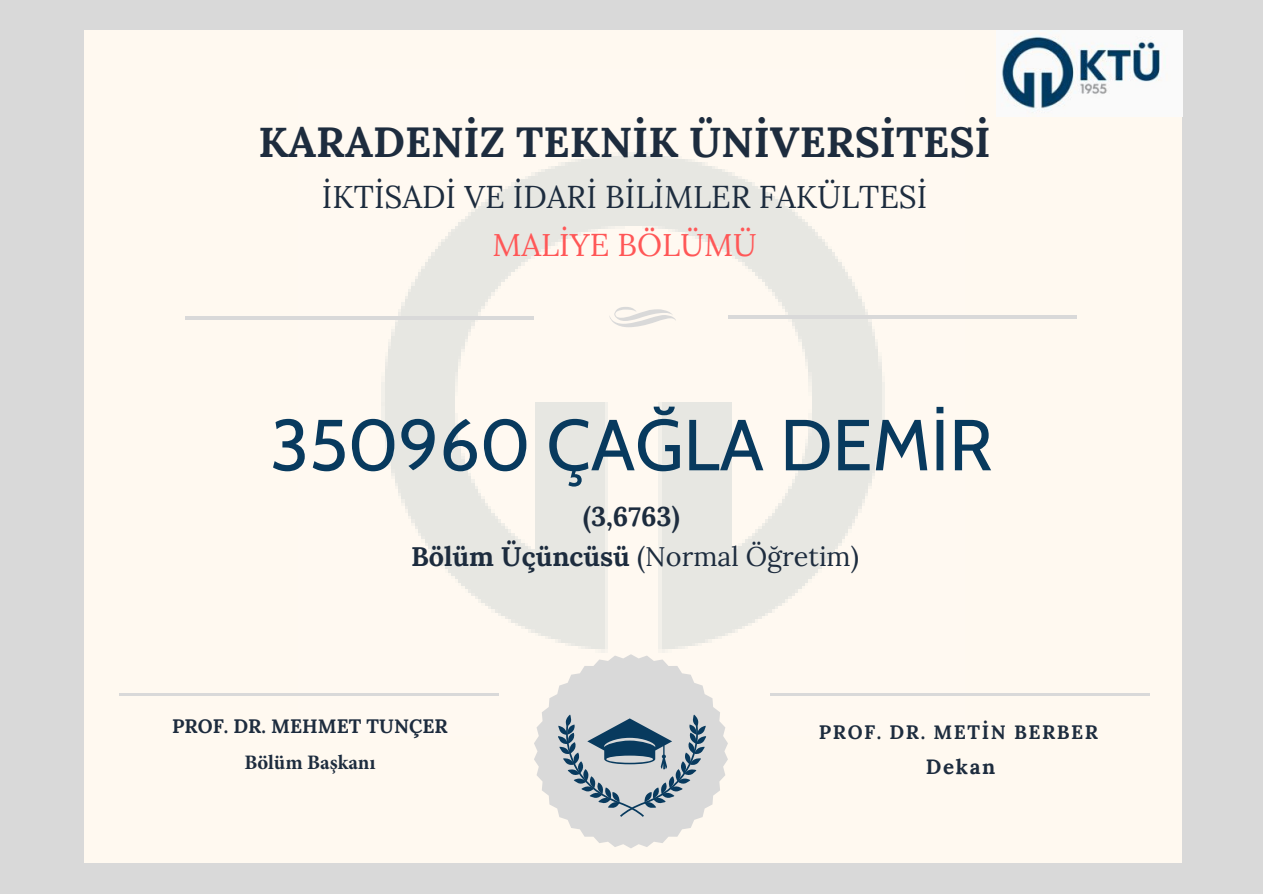
<style>
.page{position:relative;width:1263px;height:894px;background:#fff}
.page>*{position:absolute;margin:0;border:0;box-sizing:border-box;transform-origin:0 0}
.t1{font:72px "Cabin";color:#083a5e}
.t2{font:700 42px "Lora";color:#1d2c3e}
.t3{font:31.5px "Lora";color:#1d2c3e}
.t4{font:31.5px "Lora";color:#ff5757}
.t5{font:700 27px/40.5px "Lora";color:#1d2c3e;text-align:center}
.t6{font:700 20.55px "Minion Pro";color:#1d2c3e}
.t7{font:700 20.55px "Lora";letter-spacing:.08em;color:#1d2c3e}
.t8{font:700 19.35px "Lora";color:#1d2c3e}
.t9{font:700 19.35px "Lora";letter-spacing:.08em;color:#1d2c3e}
.s1{font-weight:400}
</style>
<div class="page">
<div style="left:0;top:0;width:1263px;height:893px;background:#d9d9d9"></div>
<div style="left:84px;top:30px;width:1098px;height:832px;background:#fff9f0"></div>
<img style="left:298px;top:152px;width:666px;height:544px">
<svg style="left:534px;top:654px;width:194px;height:194px"></svg>
<svg style="left:609px;top:307px;width:67px;height:20px"></svg>
<hr style="left:185px;top:316px;width:349px;height:3px;background:#d9d9d9">
<hr style="left:728px;top:315px;width:349px;height:4px;background:#d9d9d9">
<hr style="left:770px;top:692px;width:379px;height:3px;background:#d9d9d9">
<img style="left:1001px;top:30px;width:167px;height:87px">
<hr style="left:119px;top:692px;width:380px;height:3px;background:#d9d9d9">
<h2 class="t2" style="left:258px;top:115px;width:734px">KARADENİZ TEKNİK ÜNİVERSİTESİ</h2>
<p class="t3" style="left:322px;top:176px;width:607px">İKTİSADİ VE İDARİ BİLİMLER FAKÜLTESİ</p>
<p class="t4" style="left:492px;top:224px;width:266px">MALİYE BÖLÜMÜ</p>
<h1 class="t1" style="left:270px;top:400px;width:724px">350960 ÇAĞLA DEMİR</h1>
<p class="t5" style="left:411px;top:495px;width:449px">(3,6763)<br>Bölüm Üçüncüsü <span class="s1">(Normal Öğretim)</span></p>
<p class="t8" style="left:172px;top:713px;width:277px">PROF. DR. MEHMET TUNÇER</p>
<p class="t6" style="left:244px;top:747px;width:133px">Bölüm Başkanı</p>
<p class="t9" style="left:819px;top:719px;width:281px">PROF. DR. METİN BERBER</p>
<p class="t7" style="left:926px;top:753px;width:71px">Dekan</p>
</div>
